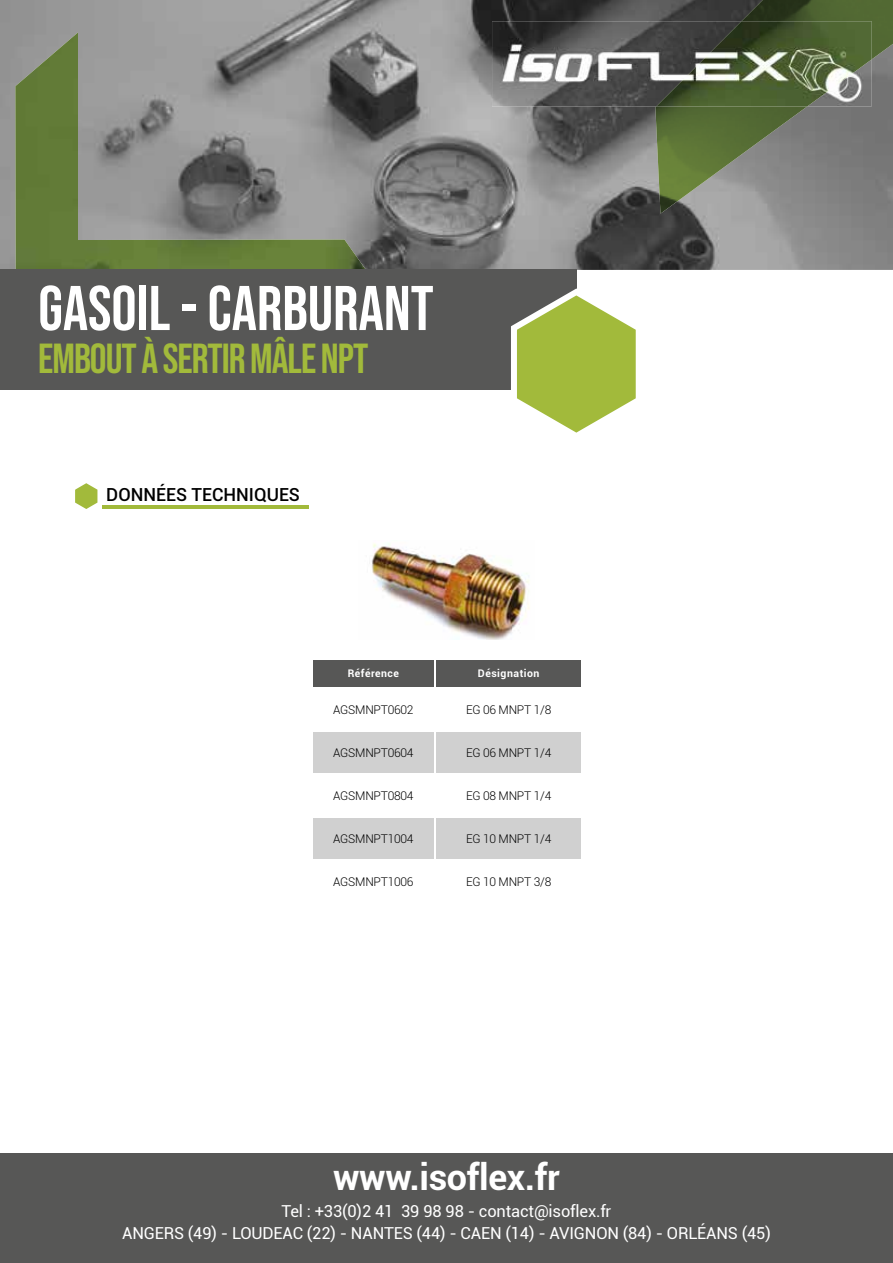
<style>
.page{position:relative;width:893px;height:1263px;background:#fff}
.page>*{position:absolute;margin:0;border:0;box-sizing:border-box;transform-origin:0 0}
.t1{font:63px "Bebas Neue";color:#fff}
.t2{font:42px "Bebas Neue";letter-spacing:-.025em;color:#a2ba3b}
.t3{font:700 36px "Roboto";letter-spacing:-.01em;color:#fff}
.t4{font:500 18px "Roboto";color:#000}
.t5{font:16.5px/22px "Roboto";letter-spacing:-.01em;color:#fff;text-align:center}
.t6{font:300 12px "Roboto";letter-spacing:-.02em;color:#000}
.t7{font:700 10.5px "Roboto";letter-spacing:.05em;color:#fff}
</style>
<div class="page">
<img style="left:0;top:0;width:893px;height:270px">
<img style="left:15px;top:32px;width:351px;height:238px">
<div style="left:0;top:270px;width:576px;height:120px;background:#575756"></div>
<svg style="left:511px;top:288px;width:125px;height:145px"></svg>
<img style="left:655px;top:0;width:238px;height:214px">
<img style="left:492px;top:21px;width:164px;height:85px">
<img style="left:656px;top:21px;width:216px;height:85px">
<div style="left:0;top:1153px;width:893px;height:110px;background:#575756"></div>
<svg style="left:75px;top:483px;width:28px;height:26px"></svg>
<hr style="left:102px;top:505px;width:206px;height:3px;background:#a2ba3b">
<img style="left:372px;top:543px;width:158px;height:96px">
<svg style="left:313px;top:732px;width:268px;height:127px"></svg>
<hr style="left:311px;top:773px;width:124px;height:2px;background:#fff">
<hr style="left:435px;top:773px;width:148px;height:2px;background:#fff">
<hr style="left:311px;top:816px;width:124px;height:2px;background:#fff">
<hr style="left:435px;top:816px;width:148px;height:2px;background:#fff">
<div style="left:313px;top:660px;width:268px;height:27px;background:#575756"></div>
<hr style="left:434px;top:660px;width:2px;height:27px;background:#fff">
<hr style="left:434px;top:732px;width:2px;height:41px;background:#fff">
<hr style="left:434px;top:775px;width:2px;height:41px;background:#fff">
<hr style="left:434px;top:818px;width:2px;height:41px;background:#fff">
<h1 class="t1" style="left:38px;top:273px;width:397px">GASOIL - CARBURANT</h1>
<h2 class="t2" style="left:38px;top:334px;width:331px">EMBOUT À SERTIR MÂLE NPT</h2>
<h3 class="t4" style="left:106px;top:482px;width:195px">DONNÉES TECHNIQUES</h3>
<p class="t7" style="left:348px;top:666px;width:53px">Référence</p>
<p class="t7" style="left:478px;top:666px;width:63px">Désignation</p>
<p class="t6" style="left:333px;top:701px;width:82px">AGSMNPT0602</p>
<p class="t6" style="left:466px;top:701px;width:87px">EG 06 MNPT 1/8</p>
<p class="t6" style="left:333px;top:744px;width:82px">AGSMNPT0604</p>
<p class="t6" style="left:466px;top:744px;width:87px">EG 06 MNPT 1/4</p>
<p class="t6" style="left:333px;top:787px;width:82px">AGSMNPT0804</p>
<p class="t6" style="left:466px;top:787px;width:87px">EG 08 MNPT 1/4</p>
<p class="t6" style="left:333px;top:830px;width:82px">AGSMNPT1004</p>
<p class="t6" style="left:466px;top:830px;width:87px">EG 10 MNPT 1/4</p>
<p class="t6" style="left:333px;top:873px;width:82px">AGSMNPT1006</p>
<p class="t6" style="left:466px;top:873px;width:87px">EG 10 MNPT 3/8</p>
<h3 class="t3" style="left:333px;top:1152px;width:228px">www.isoflex.fr</h3>
<h3 class="t5" style="left:122px;top:1199px;width:650px">Tel : +33(0)2 41 39 98 98 - contact@isoflex.fr<br>ANGERS (49) - LOUDEAC (22) - NANTES (44) - CAEN (14) - AVIGNON (84) - ORLÉANS (45)</h3>
</div>
